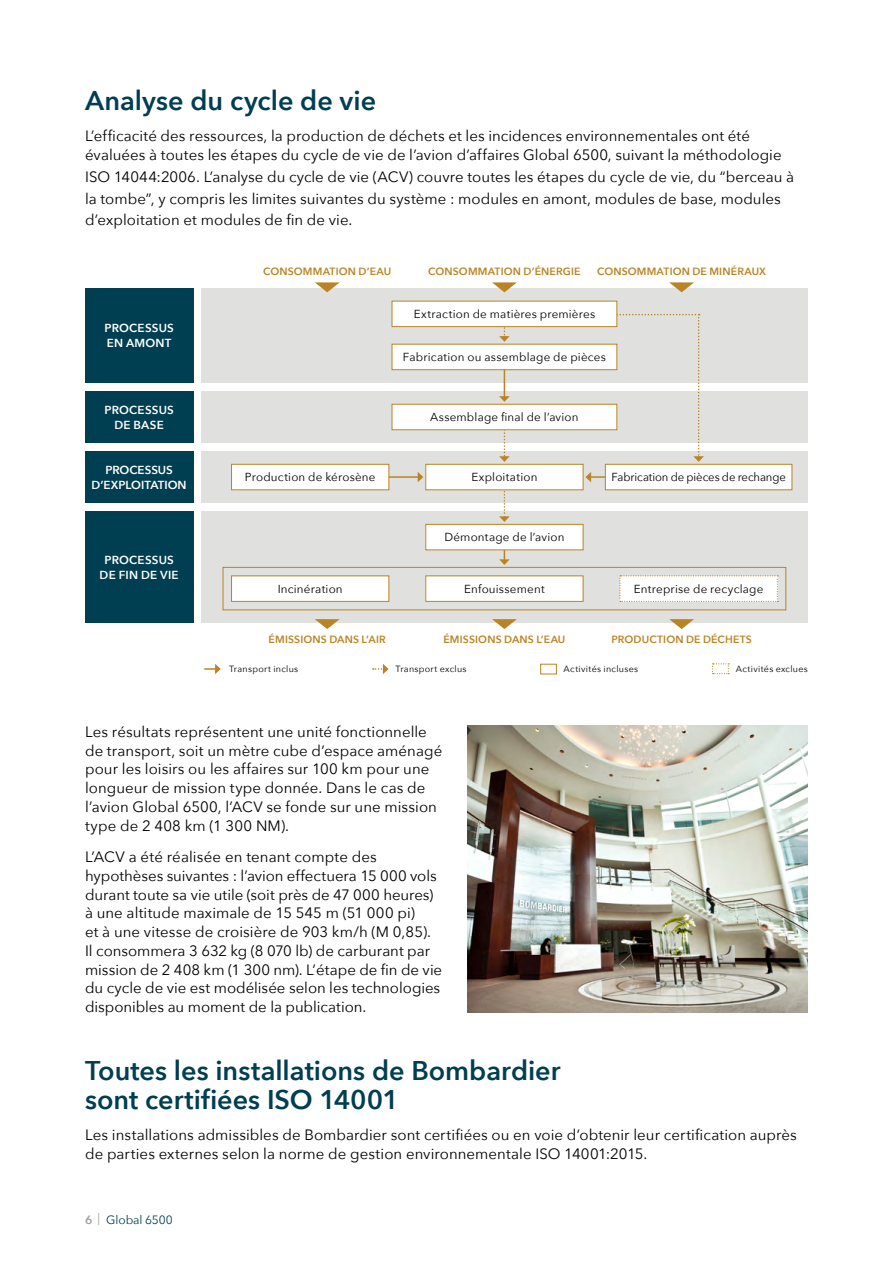
<style>
.page{position:relative;width:893px;height:1263px;background:#fff}
.page>*{position:absolute;margin:0;border:0;box-sizing:border-box;transform-origin:0 0}
.t1{font:600 27px/28.5px "Avenir Next";color:#003e51}
.t2{font:15px/18.8px "Avenir Next";letter-spacing:.005em;color:#000}
.t3{font:12px "Avenir Next";letter-spacing:-.005em;color:#003e51}
.t4{font:11.7px "Avenir Next";letter-spacing:.015em;color:#000}
.t5{font:600 11.7px/15px "Avenir Next";letter-spacing:.015em;color:#fff;text-align:center}
.t6{font:11.7px "Avenir Next";letter-spacing:-.01em;color:#000}
.t7{font:600 10.5px "Avenir Next";letter-spacing:.015em;color:#ba8424}
.t8{font:9px "Avenir Next";letter-spacing:.03em;color:#000}
.s1{font-weight:600;color:#9ca1a2}
.s2{color:#9ca1a2}
</style>
<div class="page">
<img style="left:468px;top:725px;width:340px;height:287px">
<svg style="left:205px;top:664px;width:16px;height:10px"></svg>
<svg style="left:373px;top:664px;width:16px;height:10px"></svg>
<div style="left:540px;top:664px;width:17px;height:10px;background:#fff;border:1px solid #ba8424"></div>
<svg style="left:712px;top:663px;width:17px;height:11px"></svg>
<div style="left:202px;top:511px;width:606px;height:112px;background:#e0e0de"></div>
<div style="left:85px;top:511px;width:108px;height:112px;background:#003e51"></div>
<div style="left:202px;top:288px;width:606px;height:95px;background:#e0e0de"></div>
<div style="left:85px;top:288px;width:108px;height:95px;background:#003e51"></div>
<div style="left:202px;top:391px;width:606px;height:52px;background:#e0e0de"></div>
<div style="left:85px;top:391px;width:108px;height:52px;background:#003e51"></div>
<div style="left:202px;top:451px;width:606px;height:52px;background:#e0e0de"></div>
<div style="left:85px;top:451px;width:108px;height:52px;background:#003e51"></div>
<svg style="left:315px;top:619px;width:25px;height:10px"></svg>
<svg style="left:315px;top:282px;width:25px;height:10px"></svg>
<svg style="left:492px;top:619px;width:25px;height:10px"></svg>
<svg style="left:492px;top:282px;width:25px;height:10px"></svg>
<svg style="left:669px;top:619px;width:25px;height:10px"></svg>
<svg style="left:669px;top:282px;width:25px;height:10px"></svg>
<svg style="left:499px;top:327px;width:11px;height:15px"></svg>
<hr style="left:504px;top:357px;width:1px;height:40px;background:#ba8424">
<svg style="left:499px;top:396px;width:11px;height:6px"></svg>
<svg style="left:499px;top:430px;width:11px;height:32px"></svg>
<svg style="left:499px;top:490px;width:11px;height:32px"></svg>
<svg style="left:499px;top:550px;width:11px;height:15px"></svg>
<div style="left:223px;top:567px;width:563px;height:43px;border:1px solid #ba8424"></div>
<div style="left:232px;top:576px;width:157px;height:25px;background:#fff"></div>
<div style="left:231px;top:576px;width:158px;height:26px;border:1px solid #ba8424"></div>
<div style="left:426px;top:576px;width:157px;height:25px;background:#fff"></div>
<div style="left:425px;top:576px;width:158px;height:26px;border:1px solid #ba8424"></div>
<svg style="left:619px;top:575px;width:159px;height:27px;background:#fbf9f6"></svg>
<div style="left:426px;top:524px;width:157px;height:26px;background:#fff"></div>
<div style="left:425px;top:524px;width:158px;height:26px;border:1px solid #ba8424"></div>
<div style="left:392px;top:344px;width:225px;height:26px;background:#fff"></div>
<div style="left:392px;top:344px;width:225px;height:26px;border:1px solid #ba8424"></div>
<div style="left:392px;top:404px;width:225px;height:26px;background:#fff"></div>
<div style="left:392px;top:404px;width:225px;height:26px;border:1px solid #ba8424"></div>
<hr style="left:381px;top:476px;width:38px;height:2px;background:#ba8424">
<svg style="left:418px;top:472px;width:5px;height:10px"></svg>
<hr style="left:590px;top:476px;width:43px;height:2px;background:#ba8424">
<svg style="left:585px;top:472px;width:6px;height:10px"></svg>
<div style="left:232px;top:464px;width:157px;height:26px;background:#fff"></div>
<div style="left:231px;top:464px;width:158px;height:26px;border:1px solid #ba8424"></div>
<div style="left:426px;top:464px;width:157px;height:26px;background:#fff"></div>
<div style="left:425px;top:464px;width:158px;height:26px;border:1px solid #ba8424"></div>
<div style="left:605px;top:464px;width:187px;height:26px;background:#fff"></div>
<div style="left:605px;top:464px;width:187px;height:26px;border:1px solid #ba8424"></div>
<svg style="left:573px;top:314px;width:131px;height:148px"></svg>
<div style="left:392px;top:301px;width:225px;height:26px;background:#fff"></div>
<div style="left:392px;top:301px;width:225px;height:26px;border:1px solid #ba8424"></div>
<h1 class="t1" style="left:85px;top:86px;width:293px">Analyse du cycle de vie</h1>
<p class="t2" style="left:85px;top:126px;width:698px">L’efficacité des ressources, la production de déchets et les incidences environnementales ont été évaluées à toutes les étapes du cycle de vie de l’avion d’affaires Global 6500, suivant la méthodologie</p>
<p class="t2" style="left:85px;top:165px;width:711px;line-height:21.8px">ISO 14044:2006. L’analyse du cycle de vie (ACV) couvre toutes les étapes du cycle de vie, du “berceau à la tombe”, y compris les limites suivantes du système : modules en amont, modules de base, modules d’exploitation et modules de fin de vie.</p>
<p class="t5" style="left:104px;top:320px;width:71px;text-align:left">PROCESSUS<br>EN AMONT</p>
<p class="t5" style="left:104px;top:402px;width:71px">PROCESSUS<br>DE BASE</p>
<p class="t5" style="left:92px;top:462px;width:97px">PROCESSUS<br>D’EXPLOITATION</p>
<p class="t5" style="left:100px;top:552px;width:81px">PROCESSUS<br>DE FIN DE VIE</p>
<p class="t7" style="left:263px;top:262px;width:130px">CONSOMMATION D’EAU</p>
<p class="t7" style="left:428px;top:262px;width:154px">CONSOMMATION D’ÉNERGIE</p>
<p class="t7" style="left:597px;top:262px;width:171px">CONSOMMATION DE MINÉRAUX</p>
<p class="t4" style="left:414px;top:304px;width:183px">Extraction de matières premières</p>
<p class="t4" style="left:403px;top:347px;width:205px">Fabrication ou assemblage de pièces</p>
<p class="t4" style="left:430px;top:407px;width:150px">Assemblage final de l’avion</p>
<p class="t4" style="left:245px;top:467px;width:132px">Production de kérosène</p>
<p class="t4" style="left:471px;top:467px;width:68px">Exploitation</p>
<p class="t6" style="left:611px;top:467px;width:176px">Fabrication de pièces de rechange</p>
<p class="t4" style="left:444px;top:527px;width:122px">Démontage de l’avion</p>
<p class="t4" style="left:278px;top:579px;width:67px">Incinération</p>
<p class="t4" style="left:464px;top:579px;width:82px">Enfouissement</p>
<p class="t4" style="left:634px;top:579px;width:131px">Entreprise de recyclage</p>
<p class="t7" style="left:269px;top:630px;width:119px">ÉMISSIONS DANS L’AIR</p>
<p class="t7" style="left:443px;top:630px;width:124px">ÉMISSIONS DANS L’EAU</p>
<p class="t7" style="left:611px;top:630px;width:142px">PRODUCTION DE DÉCHETS</p>
<p class="t8" style="left:229px;top:661px;width:71px">Transport inclus</p>
<p class="t8" style="left:396px;top:661px;width:73px">Transport exclus</p>
<p class="t8" style="left:564px;top:661px;width:76px">Activités incluses</p>
<p class="t8" style="left:736px;top:661px;width:74px">Activités exclues</p>
<p class="t2" style="left:85px;top:722px;width:359px">Les résultats représentent une unité fonctionnelle de transport, soit un mètre cube d’espace aménagé pour les loisirs ou les affaires sur 100 km pour une longueur de mission type donnée. Dans le cas de l’avion Global 6500, l’ACV se fonde sur une mission type de 2 408 km (1 300 NM).</p>
<p class="t2" style="left:85px;top:847px;width:359px">L’ACV a été réalisée en tenant compte des hypothèses suivantes : l’avion effectuera 15 000 vols durant toute sa vie utile (soit près de 47 000 heures) à une altitude maximale de 15 545 m (51 000 pi)<br>et à une vitesse de croisière de 903 km/h (M 0,85).<br>Il consommera 3 632 kg (8 070 lb) de carburant par mission de 2 408 km (1 300 nm). L’étape de fin de vie du cycle de vie est modélisée selon les technologies disponibles au moment de la publication.</p>
<h1 class="t1" style="left:85px;top:1056px;width:477px">Toutes les installations de Bombardier sont certifiées ISO 14001</h1>
<p class="t2" style="left:85px;top:1125px;width:713px">Les installations admissibles de Bombardier sont certifiées ou en voie d’obtenir leur certification auprès de parties externes selon la norme de gestion environnementale ISO 14001:2015.</p>
<p class="t3" style="left:85px;top:1210px;width:89px"><span class="s1">6</span> <span class="s2">|</span> Global 6500</p>
</div>
